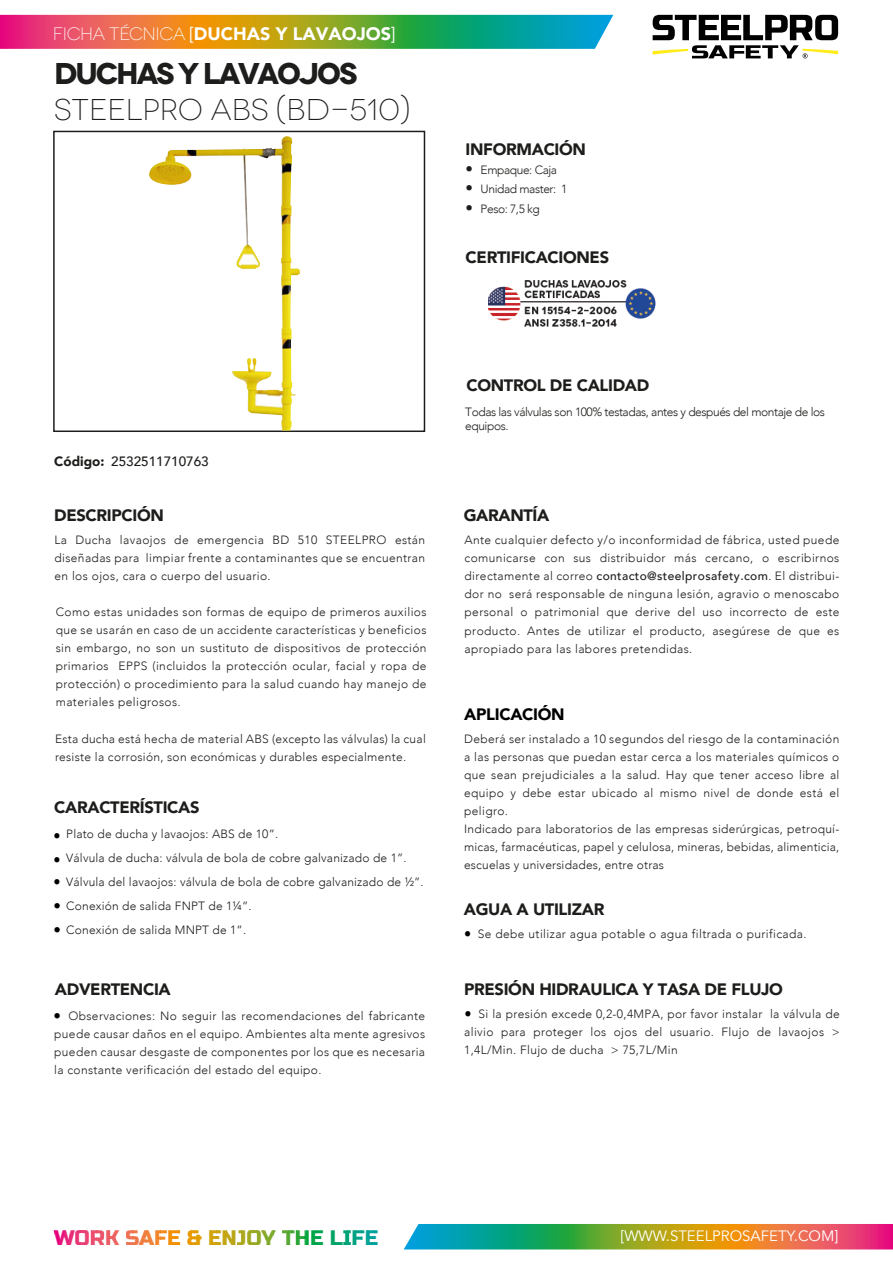
<style>
.page{position:relative;width:893px;height:1263px;background:#fff}
.page>*{position:absolute;margin:0;border:0;box-sizing:border-box;transform-origin:0 0}
.t1{font:300 30px "Novecentowide";color:#1d1d1b}
.t2{font:700 30px "Novecentowide";letter-spacing:-.07em;color:#1d1d1b}
.t3{font:21px "Russo One";color:#e6007d}
.t4{font:900 18px "Avenir";color:#fff}
.t5{font:900 16.5px "Avenir";letter-spacing:-.02em;color:#1d1d1b}
.t6{font:900 16.5px "Avenir";letter-spacing:-.02em;color:#000}
.t7{font:15px "Avenir";color:#fff}
.t8{font:300 15px/24px "Avenir";color:#000;scale:.95 1}
.t9{font:500 13.5px "Avenir";color:#1d1d1b}
.t10{font:300 12px/18px "Avenir";letter-spacing:.025em;color:#1d1d1b;text-align:justify}
.t11{font:300 12px/14.4px "Avenir";letter-spacing:-.035em;color:#1d1d1b}
.s1{font-family:"Novecentowide";font-weight:300}
.s2{font-weight:400}
.s3{font-weight:900}
.s4{font-size:15px}
.s5{font-size:15px;color:#000}
.s6{font-weight:500}
.s7{color:#e83777}
.s8{color:#e94970}
.s9{color:#eb5c67}
.s10{color:#ee7056}
.s11{color:#ef7a46}
.s12{color:#f1862b}
.s13{color:#f28d15}
.s14{color:#ea9800}
.s15{color:#d4a006}
.s16{color:#c5a512}
.s17{color:#b0a81c}
.s18{color:#a4a920}
.s19{color:#8caa27}
.s20{color:#5ea831}
.s21{color:#40a735}
.s22{color:#00a547}
.s23{color:#00a363}
.s24{color:#00a375}
.s25{color:#00a281}
.s26{color:#00a292}
</style>
<div class="page">
<img style="left:489px;top:280px;width:167px;height:47px">
<svg style="left:653px;top:15px;width:185px;height:43px"></svg>
<img style="left:0;top:15px;width:613px;height:34px">
<img style="left:404px;top:1224px;width:489px;height:25px">
<div style="left:53px;top:131px;width:372px;height:301px;border:2px solid #1d1d1b"></div>
<img style="left:146px;top:140px;width:154px;height:290px">
<h3 class="t4" style="left:53px;top:18px;width:344px"><span class="s1">FICHA TÉCNICA</span> <span class="s2">[</span>DUCHAS Y LAVAOJOS<span class="s2">]</span></h3>
<h1 class="t2" style="left:54px;top:54px;width:305px">DUCHAS Y LAVAOJOS</h1>
<h1 class="t1" style="left:54px;top:92px;width:358px">STEELPRO ABS (BD-510)</h1>
<p class="t9" style="left:54px;top:449px;width:156px"><span class="s3">Código:</span> 2532511710763</p>
<h3 class="t5" style="left:466px;top:135px;width:122px">INFORMACIÓN</h3>
<p class="t11" style="left:466px;top:162px;width:93px"><span class="s4">•</span> Empaque: Caja</p>
<p class="t11" style="left:466px;top:182px;width:103px"><span class="s4">•</span> Unidad master: 1</p>
<p class="t10" style="left:466px;top:199px;width:76px"><span class="s4">•</span> Peso: 7,5 kg</p>
<h3 class="t5" style="left:466px;top:244px;width:145px">CERTIFICACIONES</h3>
<h3 class="t5" style="left:466px;top:371px;width:184px">CONTROL DE CALIDAD</h3>
<p class="t11" style="left:465px;top:404px;width:361px">Todas las válvulas son 100% testadas, antes y después del montaje de los equipos.</p>
<h3 class="t5" style="left:54px;top:501px;width:111px">DESCRIPCIÓN</h3>
<h3 class="t5" style="left:464px;top:501px;width:87px">GARANTÍA</h3>
<p class="t10" style="left:54px;top:531px;width:372px">La Ducha lavaojos de emergencia BD 510 STEELPRO están diseñadas para limpiar frente a contaminantes que se encuentran en los ojos, cara o cuerpo del usuario.</p>
<p class="t10" style="left:56px;top:603px;width:372px">Como estas unidades son formas de equipo de primeros auxilios que se usarán en caso de un accidente características y beneficios sin embargo, no son un sustituto de dispositivos de protección primarios EPPS (incluidos la protección ocular, facial y ropa de protección) o procedimiento para la salud cuando hay manejo de materiales peligrosos.</p>
<p class="t10" style="left:55px;top:730px;width:372px">Esta ducha está hecha de material ABS (excepto las válvulas) la cual resiste la corrosión, son económicas y durables especialmente.</p>
<h3 class="t5" style="left:54px;top:793px;width:147px">CARACTERÍSTICAS</h3>
<p class="t10" style="left:66px;top:822px;width:359px;line-height:24px;text-align:left">Plato de ducha y lavaojos: ABS de 10”.<br>Válvula de ducha: válvula de bola de cobre galvanizado de 1”.<br>Válvula del lavaojos: válvula de bola de cobre galvanizado de ½”.<br>Conexión de salida FNPT de 1¼”.</p>
<p class="t10" style="left:53px;top:921px;width:194px"><span class="s5">•</span> Conexión de salida MNPT de 1”.</p>
<p class="t8" style="left:53px;top:823px;width:9px">• •</p>
<p class="t8" style="left:53px;top:870px;width:9px">• •</p>
<h3 class="t5" style="left:55px;top:975px;width:117px">ADVERTENCIA</h3>
<p class="t10" style="left:53px;top:1007px;width:373px"><span class="s5">•</span> Observaciones: No seguir las recomendaciones del fabricante puede causar daños en el equipo. Ambientes alta mente agresivos pueden causar desgaste de componentes por los que es necesaria la constante verificación del estado del equipo.</p>
<p class="t10" style="left:465px;top:531px;width:376px">Ante cualquier defecto y/o inconformidad de fábrica, usted puede comunicarse con sus distribuidor más cercano, o escribirnos directamente al correo <span class="s6">contacto@steelprosafety.com</span>. El distribui&shy;dor no será responsable de ninguna lesión, agravio o menoscabo personal o patrimonial que derive del uso incorrecto de este producto. Antes de utilizar el producto, asegúrese de que es apropiado para las labores pretendidas.</p>
<h3 class="t6" style="left:464px;top:700px;width:102px">APLICACIÓN</h3>
<p class="t10" style="left:464px;top:730px;width:377px;text-align:left">Deberá ser instalado a 10 segundos del riesgo de la contaminación a las personas que puedan estar cerca a los materiales químicos o que sean prejudiciales a la salud. Hay que tener acceso libre al equipo y debe estar ubicado al mismo nivel de donde está el peligro.<br>Indicado para laboratorios de las empresas siderúrgicas, petroquí&shy;micas, farmacéuticas, papel y celulosa, mineras, bebidas, alimenticia, escuelas y universidades, entre otras</p>
<h3 class="t5" style="left:464px;top:895px;width:142px">AGUA A UTILIZAR</h3>
<p class="t10" style="left:464px;top:925px;width:344px"><span class="s5">•</span> Se debe utilizar agua potable o agua filtrada o purificada.</p>
<h3 class="t5" style="left:464px;top:975px;width:320px">PRESIÓN HIDRAULICA Y TASA DE FLUJO</h3>
<p class="t10" style="left:464px;top:1005px;width:377px;text-indent:14px">Si la presión excede 0,2-0,4MPA, por favor instalar la válvula de alivio para proteger los ojos del usuario. Flujo de lavaojos &gt; 1,4L/Min. Flujo de ducha &gt; 75,7L/Min</p>
<p class="t8" style="left:464px;top:1002px;width:9px">•</p>
<h2 class="t3" style="left:54px;top:1225px;width:326px">W<span class="s7">O</span><span class="s8">R</span><span class="s9">K</span> <span class="s10">S</span><span class="s11">A</span><span class="s12">F</span><span class="s13">E</span> <span class="s14">&amp;</span> <span class="s15">E</span><span class="s16">N</span><span class="s17">J</span><span class="s18">O</span><span class="s19">Y</span> <span class="s20">T</span><span class="s21">H</span><span class="s22">E</span> <span class="s23">L</span><span class="s24">I</span><span class="s25">F</span><span class="s26">E</span></h2>
<p class="t7" style="left:621px;top:1227px;width:219px">[WWW.STEELPROSAFETY.COM]</p>
</div>
